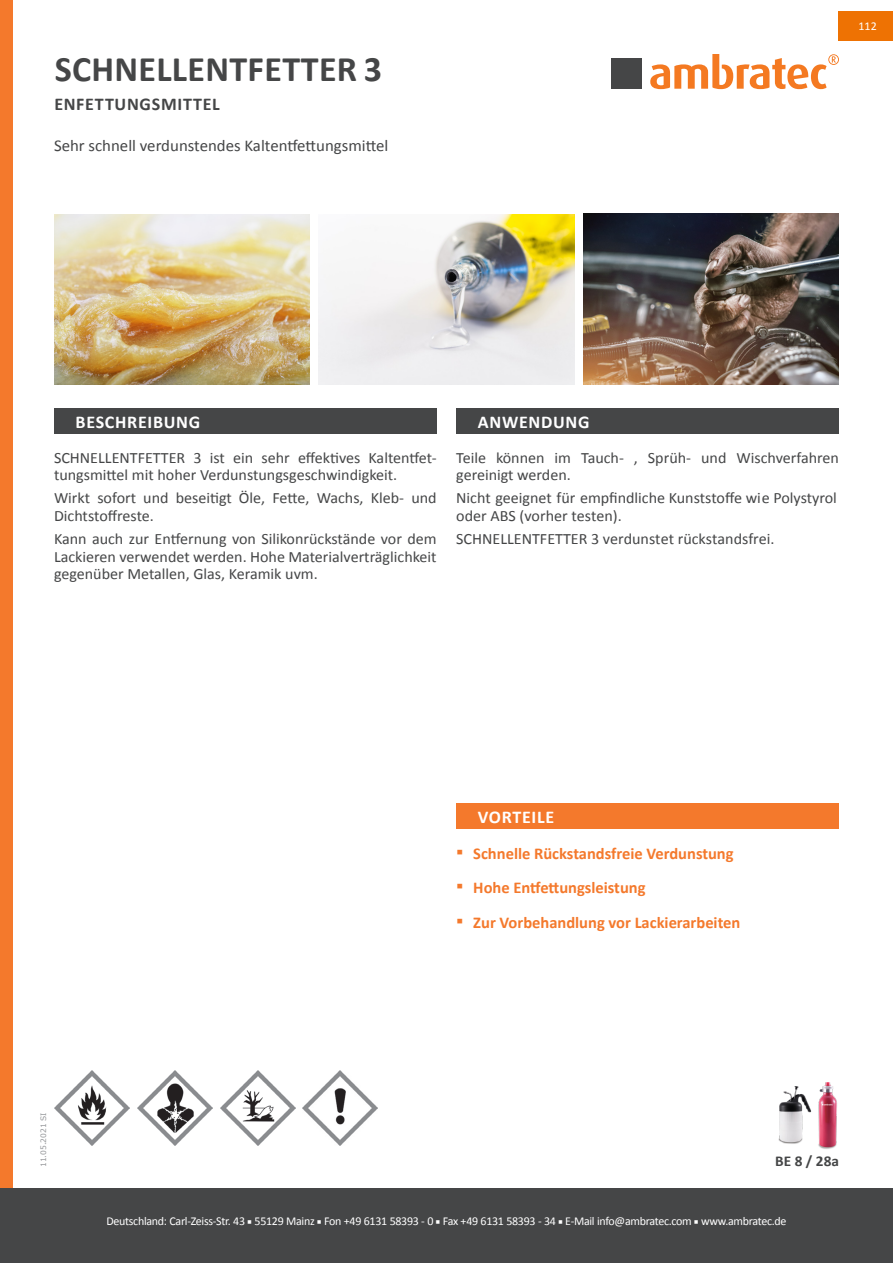
<style>
.page{position:relative;width:893px;height:1263px;background:#fff}
.page>*{position:absolute;margin:0;border:0;box-sizing:border-box;transform-origin:0 0}
.t1{font:700 36px "Calibri";letter-spacing:.01em;color:#454647}
.t2{font:700 18px "Calibri";letter-spacing:.04em;color:#fff}
.t3{font:700 18px "Calibri";letter-spacing:.04em;color:#454647}
.t4{font:700 16.5px "Calibri";color:#f4792c}
.t5{font:16.5px "Calibri";color:#454647}
.t6{font:15.75px/17.2px "Calibri";color:#454647}
.t7{font:700 15px "Calibri";color:#454647}
.t8{font:12px "Calibri";letter-spacing:-.025em;color:#fff}
.t9{font:7.5px "Verdana";color:#939598}
.s1{font-size:21px}
.s2{font-family:"Minion Pro"}
</style>
<div class="page">
<div style="left:0;top:0;width:13px;height:1263px;background:#f4792c"></div>
<div style="left:0;top:1188px;width:893px;height:75px;background:#454647"></div>
<svg style="left:650px;top:54px;width:189px;height:35px"></svg>
<div style="left:611px;top:58px;width:31px;height:31px;background:#454647"></div>
<div style="left:839px;top:11px;width:54px;height:29px;background:#ee7203"></div>
<div style="left:456px;top:804px;width:383px;height:25px;background:#f4792c"></div>
<div style="left:456px;top:408px;width:383px;height:26px;background:#454647"></div>
<div style="left:54px;top:408px;width:383px;height:26px;background:#454647"></div>
<img style="left:584px;top:213px;width:255px;height:171px">
<img style="left:319px;top:215px;width:255px;height:170px">
<img style="left:54px;top:215px;width:255px;height:170px">
<img style="left:54px;top:1071px;width:75px;height:75px">
<img style="left:137px;top:1071px;width:75px;height:75px">
<img style="left:220px;top:1071px;width:75px;height:75px">
<img style="left:303px;top:1071px;width:75px;height:75px">
<img style="left:819px;top:1082px;width:18px;height:67px">
<img style="left:778px;top:1086px;width:41px;height:60px">
<h1 class="t1" style="left:55px;top:44px;width:329px">SCHNELLENTFETTER 3</h1>
<p class="t3" style="left:54px;top:91px;width:167px">ENFETTUNGSMITTEL</p>
<p class="t5" style="left:54px;top:136px;width:336px">Sehr schnell verdunstendes Kaltentfettungsmittel</p>
<p class="t8" style="left:858px;top:19px;width:20px">112</p>
<p class="t2" style="left:76px;top:409px;width:126px">BESCHREIBUNG</p>
<p class="t2" style="left:478px;top:409px;width:113px">ANWENDUNG</p>
<p class="t6" style="left:54px;top:448px;width:384px">SCHNELLENTFETTER 3 ist ein sehr effektives Kaltentfet&shy;tungsmittel mit hoher Verdunstungsgeschwindigkeit.</p>
<p class="t6" style="left:54px;top:489px;width:384px">Wirkt sofort und beseitigt Öle, Fette, Wachs, Kleb- und<br>Dichtstoffreste.</p>
<p class="t6" style="left:54px;top:530px;width:384px;text-align:justify">Kann auch zur Entfernung von Silikonrückstände vor dem Lackieren verwendet werden. Hohe Materialverträglichkeit gegenüber Metallen, Glas, Keramik uvm.</p>
<p class="t6" style="left:456px;top:448px;width:384px">Teile können im Tauch- , Sprüh- und Wischverfahren gereinigt werden.</p>
<p class="t6" style="left:456px;top:489px;width:382px">Nicht geeignet für empfindliche Kunststoffe wie Polystyrol oder ABS (vorher testen).</p>
<p class="t6" style="left:456px;top:530px;width:320px">SCHNELLENTFETTER 3 verdunstet rückstandsfrei.</p>
<p class="t2" style="left:478px;top:804px;width:78px">VORTEILE</p>
<p class="t4" style="left:456px;top:841px;width:279px"><span class="s1">▪</span> Schnelle Rückstandsfreie Verdunstung</p>
<p class="t4" style="left:456px;top:876px;width:191px"><span class="s1">▪</span> Hohe Entfettungsleistung</p>
<p class="t4" style="left:456px;top:910px;width:286px"><span class="s1">▪</span> Zur Vorbehandlung vor Lackierarbeiten</p>
<p class="t9" style="left:39px;top:1167px;width:56px;rotate:-90deg">11.05.2021 SI</p>
<p class="t7" style="left:775px;top:1151px;width:65px">BE 8 / 28a</p>
<p class="t8" style="left:106px;top:1214px;width:682px">Deutschland: Carl-Zeiss-Str. 43 <span class="s2">■</span> 55129 Mainz <span class="s2">■</span> Fon +49 6131 58393 - 0 <span class="s2">■</span> Fax +49 6131 58393 - 34 <span class="s2">■</span> E-Mail info@ambratec.com <span class="s2">■</span> www.ambratec.de</p>
</div>
